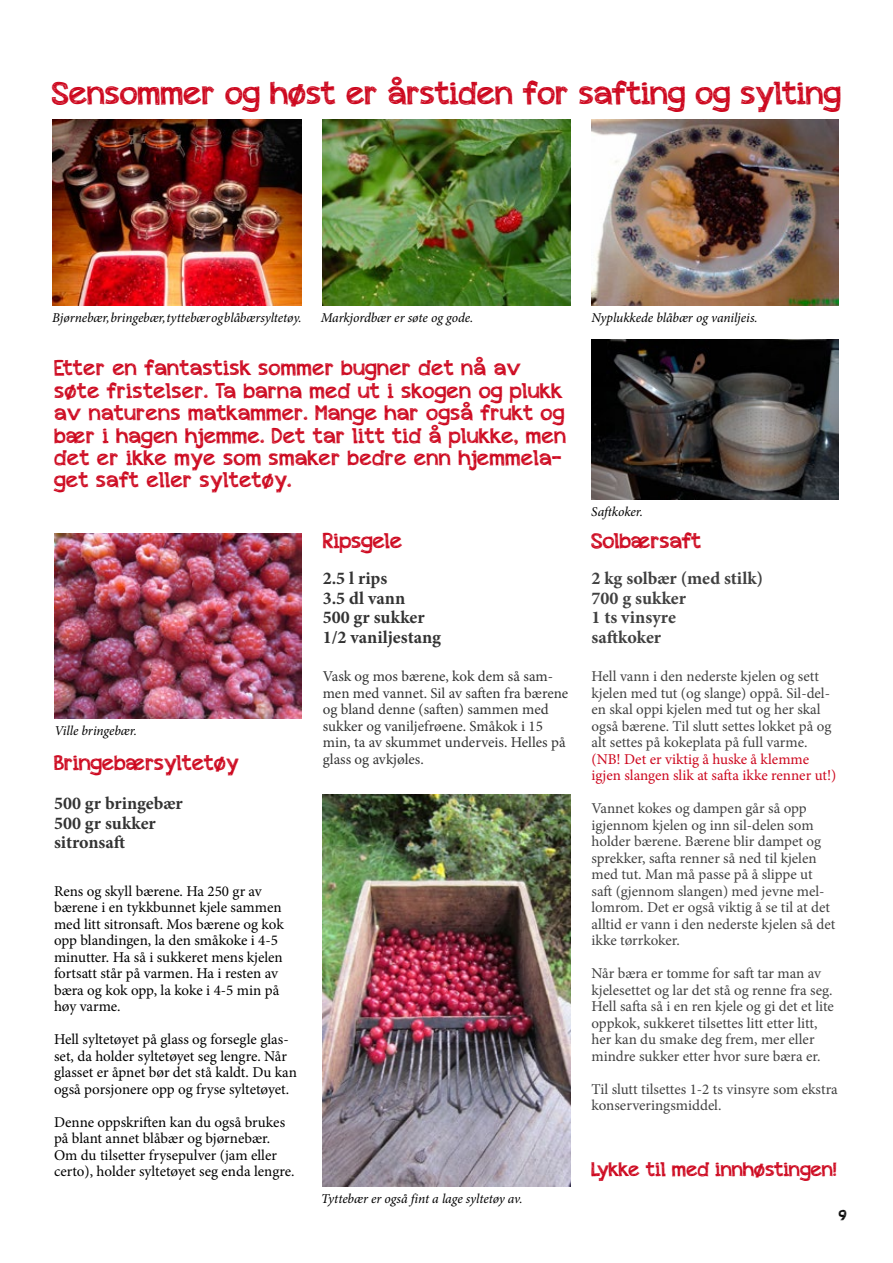
<style>
.page{position:relative;width:893px;height:1263px;background:#fff}
.page>*{position:absolute;margin:0;border:0;box-sizing:border-box;transform-origin:0 0}
.t1{font:31.5px "appleberry";color:#cd071e}
.t2{font:21px/22.5px "appleberry";letter-spacing:.02em;color:#cd071e}
.t3{font:21px "appleberry";color:#cd071e}
.t4{font:19.5px "appleberry";color:#cd071e}
.t5{font:700 18px/19.5px "Minion Pro";color:#333}
.t6{font:700 18px/19.5px "Minion Pro";color:#414141}
.t7{font:15px/16.5px "Minion Pro";color:#414141}
.t8{font:15px/16.5px "Minion Pro";color:#000}
.t9{font:15px/16.5px "Minion Pro";color:#333}
.t10{font:15px/16.5px "Minion Pro";color:#cd071e}
.t11{font:15px "appleberry";color:#000}
.t12{font:italic 13.5px "Minion Pro";letter-spacing:-.005em;color:#000}
</style>
<div class="page">
<img style="left:52px;top:120px;width:250px;height:185px">
<img style="left:591px;top:120px;width:248px;height:185px">
<img style="left:591px;top:340px;width:248px;height:160px">
<img style="left:323px;top:120px;width:247px;height:185px">
<img style="left:323px;top:795px;width:247px;height:392px">
<img style="left:54px;top:533px;width:248px;height:186px">
<h1 class="t1" style="left:52px;top:70px;width:790px">Sensommer og høst er årstiden for safting og sylting</h1>
<p class="t12" style="left:52px;top:308px;width:251px">Bjørnebær, bringebær, tyttebær og blåbærsyltetøy.</p>
<p class="t12" style="left:321px;top:308px;width:154px">Markjordbær er søte og gode.</p>
<p class="t12" style="left:591px;top:308px;width:168px">Nyplukkede blåbær og vaniljeis.</p>
<p class="t2" style="left:54px;top:356px;width:513px">Etter en fantastisk sommer bugner det nå av søte fristelser. Ta barna med ut i skogen og plukk av naturens matkammer. Mange har også frukt og bær i hagen hjemme. Det tar litt tid å plukke, men det er ikke mye som smaker bedre enn hjemmela&shy;get saft eller syltetøy.</p>
<p class="t12" style="left:54px;top:722px;width:84px">Ville bringebær.</p>
<h2 class="t3" style="left:54px;top:748px;width:186px">Bringebærsyltetøy</h2>
<p class="t5" style="left:54px;top:794px;width:130px">500 gr bringebær<br>500 gr sukker sitronsaft</p>
<p class="t8" style="left:54px;top:883px;width:231px">Rens og skyll bærene. Ha 250 gr av bærene i en tykkbunnet kjele sammen med litt sitronsaft. Mos bærene og kok opp blandingen, la den småkoke i 4-5 minutter. Ha så i sukkeret mens kjelen fortsatt står på varmen. Ha i resten av bæra og kok opp, la koke i 4-5 min på høy varme.</p>
<p class="t8" style="left:54px;top:1031px;width:244px">Hell syltetøyet på glass og forsegle glas&shy;set, da holder syltetøyet seg lengre. Når glasset er åpnet bør det stå kaldt. Du kan også porsjonere opp og fryse syltetøyet.</p>
<p class="t8" style="left:54px;top:1114px;width:242px">Denne oppskriften kan du også brukes på blant annet blåbær og bjørnebær.<br>Om du tilsetter frysepulver (jam eller certo), holder syltetøyet seg enda lengre.</p>
<h2 class="t3" style="left:323px;top:526px;width:81px">Ripsgele</h2>
<p class="t5" style="left:323px;top:568px;width:120px">2.5 l rips<br>3.5 dl vann<br>500 gr sukker<br>1/2 vaniljestang</p>
<p class="t9" style="left:323px;top:668px;width:247px">Vask og mos bærene, kok dem så sam&shy;men med vannet. Sil av saften fra bærene og bland denne (saften) sammen med sukker og vaniljefrøene. Småkok i 15 min, ta av skummet underveis. Helles på glass og avkjøles.</p>
<p class="t12" style="left:321px;top:1189px;width:203px">Tyttebær er også fint a lage syltetøy av.</p>
<p class="t12" style="left:591px;top:502px;width:53px">Saftkoker.</p>
<h2 class="t3" style="left:591px;top:526px;width:111px">Solbærsaft</h2>
<p class="t6" style="left:591px;top:568px;width:173px">2 kg solbær (med stilk)<br>700 g sukker<br>1 ts vinsyre<br>saftkoker</p>
<p class="t7" style="left:591px;top:668px;width:241px">Hell vann i den nederste kjelen og sett kjelen med tut (og slange) oppå. Sil-del&shy;en skal oppi kjelen med tut og her skal også bærene. Til slutt settes lokket på og alt settes på kokeplata på full varme.</p>
<p class="t10" style="left:591px;top:751px;width:246px">(NB! Det er viktig å huske å klemme igjen slangen slik at safta ikke renner ut!)</p>
<p class="t7" style="left:591px;top:800px;width:245px">Vannet kokes og dampen går så opp igjennom kjelen og inn sil-delen som holder bærene. Bærene blir dampet og sprekker, safta renner så ned til kjelen med tut. Man må passe på å slippe ut saft (gjennom slangen) med jevne mel&shy;lomrom. Det er også viktig å se til at det alltid er vann i den nederste kjelen så det ikke tørrkoker.</p>
<p class="t7" style="left:591px;top:965px;width:244px">Når bæra er tomme for saft tar man av kjelesettet og lar det stå og renne fra seg.<br>Hell safta så i en ren kjele og gi det et lite oppkok, sukkeret tilsettes litt etter litt, her kan du smake deg frem, mer eller mindre sukker etter hvor sure bæra er.</p>
<p class="t7" style="left:591px;top:1081px;width:248px">Til slutt tilsettes 1-2 ts vinsyre som ekstra konserveringsmiddel.</p>
<h3 class="t4" style="left:591px;top:1155px;width:247px">Lykke til med innhøstingen!</h3>
<p class="t11" style="left:839px;top:1204px;width:9px">9</p>
</div>
